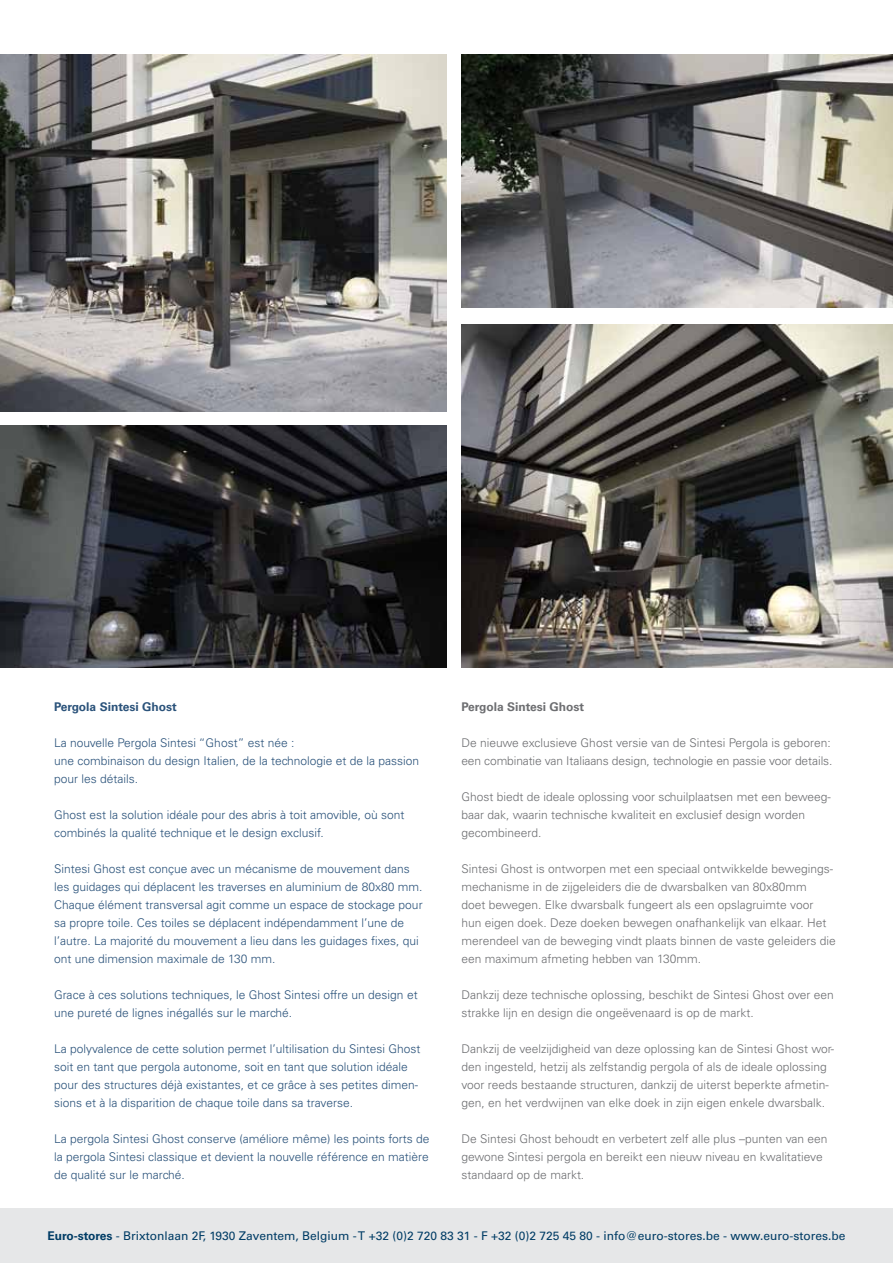
<style>
.page{position:relative;width:893px;height:1263px;background:#fff}
.page>*{position:absolute;margin:0;border:0;box-sizing:border-box;transform-origin:0 0}
.t1{font:300 12px/18px "Univers";color:#6d6e71}
.t2{font:300 12px/18px "Univers";color:#2a527a}
.t3{font:12px "Univers";color:#003c65}
.t4{font:700 12px "Univers";color:#2a527a}
.t5{font:700 12px "Univers";color:#6d6e71}
.s1{font-weight:700}
</style>
<div class="page">
<img style="left:461px;top:54px;width:432px;height:254px">
<img style="left:461px;top:325px;width:432px;height:343px">
<img style="left:0;top:54px;width:446px;height:357px">
<img style="left:0;top:425px;width:446px;height:243px">
<div style="left:0;top:1209px;width:893px;height:54px;background:#e6e7e8"></div>
<p class="t4" style="left:54px;top:699px;width:124px">Pergola Sintesi Ghost</p>
<p class="t2" style="left:54px;top:733px;width:367px">La nouvelle Pergola Sintesi “Ghost” est née :<br>une combinaison du design Italien, de la technologie et de la passion pour les détails.</p>
<p class="t2" style="left:54px;top:805px;width:352px">Ghost est la solution idéale pour des abris à toit amovible, où sont combinés la qualité technique et le design exclusif.</p>
<p class="t2" style="left:54px;top:859px;width:370px">Sintesi Ghost est conçue avec un mécanisme de mouvement dans les guidages qui déplacent les traverses en aluminium de 80x80 mm.<br>Chaque élément transversal agit comme un espace de stockage pour sa propre toile. Ces toiles se déplacent indépendamment l’une de l’autre. La majorité du mouvement a lieu dans les guidages fixes, qui ont une dimension maximale de 130 mm.</p>
<p class="t2" style="left:54px;top:985px;width:365px">Grace à ces solutions techniques, le Ghost Sintesi offre un design et une pureté de lignes inégallés sur le marché.</p>
<p class="t2" style="left:54px;top:1039px;width:368px">La polyvalence de cette solution permet l’ultilisation du Sintesi Ghost soit en tant que pergola autonome, soit en tant que solution idéale pour des structures déjà existantes, et ce grâce à ses petites dimen&shy;sions et à la disparition de chaque toile dans sa traverse.</p>
<p class="t2" style="left:54px;top:1129px;width:377px;text-align:justify">La pergola Sintesi Ghost conserve (améliore même) les points forts de la pergola Sintesi classique et devient la nouvelle référence en matière de qualité sur le marché.</p>
<p class="t5" style="left:461px;top:699px;width:124px">Pergola Sintesi Ghost</p>
<p class="t1" style="left:461px;top:733px;width:373px">De nieuwe exclusieve Ghost versie van de Sintesi Pergola is geboren: een combinatie van Italiaans design, technologie en passie voor details.</p>
<p class="t1" style="left:461px;top:787px;width:371px">Ghost biedt de ideale oplossing voor schuilplaatsen met een beweeg&shy;baar dak, waarin technische kwaliteit en exclusief design worden gecombineerd.</p>
<p class="t1" style="left:461px;top:859px;width:376px">Sintesi Ghost is ontworpen met een speciaal ontwikkelde bewegings&shy;mechanisme in de zijgeleiders die de dwarsbalken van 80x80mm<br>doet bewegen. Elke dwarsbalk fungeert als een opslagruimte voor hun eigen doek. Deze doeken bewegen onafhankelijk van elkaar. Het merendeel van de beweging vindt plaats binnen de vaste geleiders die een maximum afmeting hebben van 130mm.</p>
<p class="t1" style="left:461px;top:985px;width:374px">Dankzij deze technische oplossing, beschikt de Sintesi Ghost over een strakke lijn en design die ongeëvenaard is op de markt.</p>
<p class="t1" style="left:461px;top:1039px;width:374px">Dankzij de veelzijdigheid van deze oplossing kan de Sintesi Ghost wor&shy;den ingesteld, hetzij als zelfstandig pergola of als de ideale oplossing voor reeds bestaande structuren, dankzij de uiterst beperkte afmetin&shy;gen, en het verdwijnen van elke doek in zijn eigen enkele dwarsbalk.</p>
<p class="t1" style="left:461px;top:1129px;width:368px">De Sintesi Ghost behoudt en verbetert zelf alle plus –punten van een gewone Sintesi pergola en bereikt een nieuw niveau en kwalitatieve standaard op de markt.</p>
<p class="t3" style="left:48px;top:1229px;width:799px"><span class="s1">Euro-stores</span> - Brixtonlaan 2F, 1930 Zaventem, Belgium - T +32 (0)2 720 83 31 - F +32 (0)2 725 45 80 - info@euro-stores.be - www.euro-stores.be</p>
</div>
